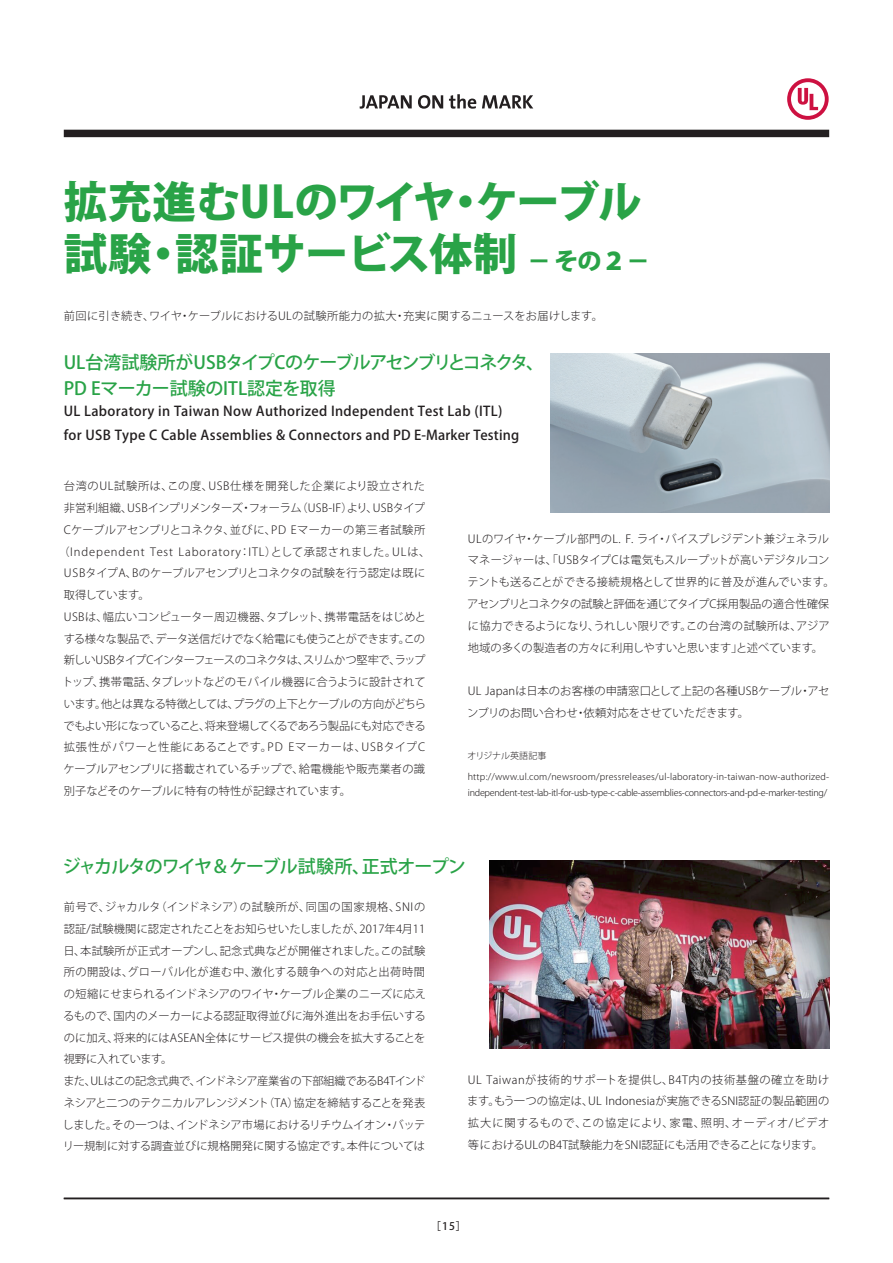
<style>
.page{position:relative;width:893px;height:1263px;background:#fff}
.page>*{position:absolute;margin:0;border:0;box-sizing:border-box;transform-origin:0 0}
.t1{font:800 43.5px "Koz Go Pro";letter-spacing:-.015em;color:#29a347}
.t2{font:500 18px "Koz Go Pro";letter-spacing:-.06em;color:#29a347}
.t3{font:500 18px "Koz Go Pro";letter-spacing:-.01em;color:#29a347}
.t4{font:500 13.5px "Koz Go Pro";letter-spacing:.025em;color:#231f20}
.t5{font:300 11.25px/21.8px "Koz Go Pro";letter-spacing:.005em;color:#231f20;text-align:justify}
.t6{font:300 11.25px "Koz Go Pro";letter-spacing:.025em;color:#231f20}
.t7{font:300 11.25px "Koz Go Pro";letter-spacing:.08em;color:#231f20}
.t8{font:300 11.25px "Koz Go Pro";letter-spacing:-.035em;color:#231f20}
.t9{font:300 11.25px "Koz Go Pro";letter-spacing:.06em;color:#231f20}
.t10{font:300 11.25px "Koz Go Pro";letter-spacing:-.03em;color:#231f20}
.t11{font:500 10.5px "Koz Go Pro";color:#231f20}
.t12{font:300 9px/16.2px "Koz Go Pro";letter-spacing:-.025em;color:#231f20}
.s1{font-size:24px}
</style>
<div class="page">
<hr style="left:64px;top:1198px;width:765px;height:1px;background:#231f20">
<svg style="left:360px;top:94px;width:173px;height:15px"></svg>
<div style="left:64px;top:130px;width:765px;height:7px;background:#231f20"></div>
<svg style="left:787px;top:78px;width:42px;height:42px"></svg>
<img style="left:489px;top:860px;width:340px;height:188px">
<img style="left:550px;top:353px;width:279px;height:159px">
<p class="t1" style="left:64px;top:173px;width:579px">拡充進むULのワイヤ・ケーブル</p>
<p class="t1" style="left:64px;top:226px;width:588px">試験・認証サービス体制 <span class="s1">− その２−</span></p>
<p class="t6" style="left:64px;top:308px;width:541px">前回に引き続き、ワイヤ・ケーブルにおけるULの試験所能力の拡大・充実に関するニュースをお届けします。</p>
<p class="t2" style="left:64px;top:351px;width:482px">UL台湾試験所がUSBタイプCのケーブルアセンブリとコネクタ、</p>
<p class="t3" style="left:64px;top:376px;width:274px">PD Eマーカー試験のITL認定を取得</p>
<p class="t4" style="left:64px;top:403px;width:440px">UL Laboratory in Taiwan Now Authorized Independent Test Lab (ITL)</p>
<p class="t4" style="left:64px;top:427px;width:457px">for USB Type C Cable Assemblies &amp; Connectors and PD E-Marker Testing</p>
<p class="t9" style="left:64px;top:479px;width:363px">台湾のUL試験所は、この度、USB仕様を開発した企業により設立された</p>
<p class="t8" style="left:64px;top:501px;width:363px">非営利組織、USBインプリメンターズ・フォーラム（USB-IF）より、USBタイプ</p>
<p class="t5" style="left:64px;top:519px;width:363px">Cケーブルアセンブリとコネクタ、並びに、PD Eマーカーの第三者試験所</p>
<p class="t7" style="left:58px;top:544px;width:374px">（Independent Test Laboratory：ITL）として承認されました。ULは、</p>
<p class="t5" style="left:64px;top:562px;width:363px">USBタイプA、Bのケーブルアセンブリとコネクタの試験を行う認定は既に</p>
<p class="t10" style="left:64px;top:588px;width:87px">取得しています。</p>
<p class="t5" style="left:62px;top:606px;width:365px">USBは、幅広いコンピューター周辺機器、タブレット、携帯電話をはじめとする様々な製品で、データ送信だけでなく給電にも使うことができます。この新しいUSBタイプCインターフェースのコネクタは、スリムかつ堅牢で、ラップトップ、携帯電話、タブレットなどのモバイル機器に合うように設計されています。他とは異なる特徴としては、プラグの上下とケーブルの方向がどちらでもよい形になっていること、将来登場してくるであろう製品にも対応できる拡張性がパワーと性能にあることです。PD Eマーカーは、USBタイプCケーブルアセンブリに搭載されているチップで、給電機能や販売業者の識別子などそのケーブルに特有の特性が記録されています。</p>
<p class="t5" style="left:467px;top:528px;width:369px;text-align:left">ULのワイヤ・ケーブル部門のL. F. ライ・バイスプレジデント兼ジェネラルマネージャーは、「USBタイプCは電気もスループットが高いデジタルコンテントも送ることができる接続規格として世界的に普及が進んでいます。アセンブリとコネクタの試験と評価を通じてタイプC採用製品の適合性確保に協力できるようになり、うれしい限りです。この台湾の試験所は、アジア地域の多くの製造者の方々に利用しやすいと思います」と述べています。</p>
<p class="t5" style="left:467px;top:680px;width:364px">UL Japanは日本のお客様の申請窓口として上記の各種USBケーブル・アセンブリのお問い合わせ・依頼対応をさせていただきます。</p>
<p class="t12" style="left:468px;top:748px;width:80px">オリジナル英語記事</p>
<p class="t12" style="left:468px;top:769px;width:363px">http://www.ul.com/newsroom/pressreleases/ul-laboratory-in-taiwan-now-authorized&shy;independent-test-lab-itl-for-usb-type-c-cable-assemblies-connectors-and-pd-e-marker-testing/</p>
<p class="t2" style="left:63px;top:854px;width:404px">ジャカルタのワイヤ＆ケーブル試験所、正式オープン</p>
<p class="t5" style="left:63px;top:896px;width:364px">前号で、ジャカルタ（インドネシア）の試験所が、同国の国家規格、SNIの認証/試験機関に認定されたことをお知らせいたしましたが、2017年4月11日、本試験所が正式オープンし、記念式典などが開催されました。この試験所の開設は、グローバル化が進む中、激化する競争への対応と出荷時間の短縮にせまられるインドネシアのワイヤ・ケーブル企業のニーズに応えるもので、国内のメーカーによる認証取得並びに海外進出をお手伝いするのに加え、将来的にはASEAN全体にサービス提供の機会を拡大することを視野に入れています。</p>
<p class="t5" style="left:63px;top:1070px;width:364px">また、ULはこの記念式典で、インドネシア産業省の下部組織であるB4Tインドネシアと二つのテクニカルアレンジメント（TA）協定を締結することを発表しました。その一つは、インドネシア市場におけるリチウムイオン・バッテリー規制に対する調査並びに規格開発に関する協定です。本件については</p>
<p class="t5" style="left:467px;top:1069px;width:364px">UL Taiwanが技術的サポートを提供し、B4T内の技術基盤の確立を助けます。もう一つの協定は、UL Indonesiaが実施できるSNI認証の製品範囲の拡大に関するもので、この協定により、家電、照明、オーディオ/ビデオ等におけるULのB4T試験能力をSNI認証にも活用できることになります。</p>
<p class="t11" style="left:430px;top:1219px;width:37px">［15］</p>
</div>
